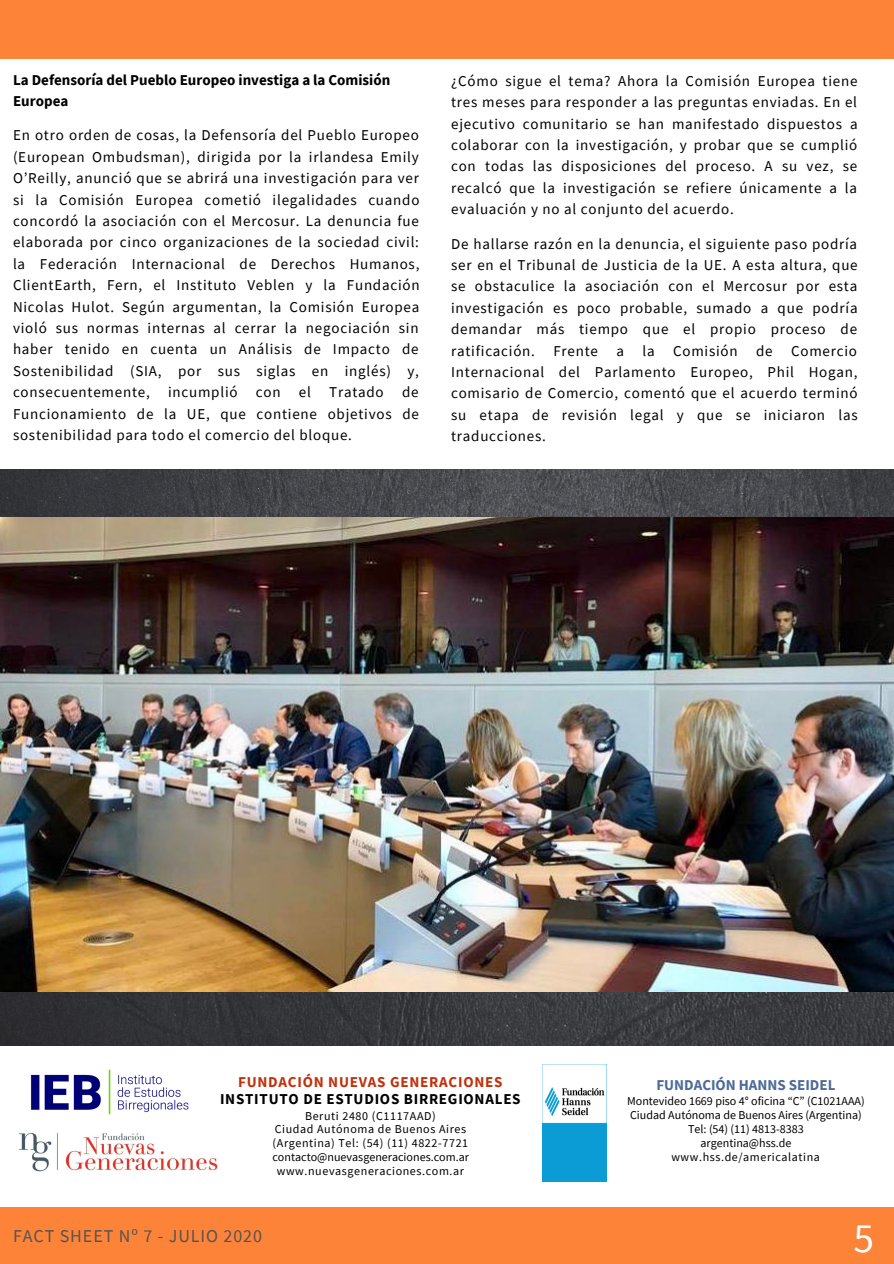
<style>
.page{position:relative;width:894px;height:1264px;background:#fff}
.page>*{position:absolute;margin:0;border:0;box-sizing:border-box;transform-origin:0 0}
.t1{font:41.4px "Source Sans Pro";color:#fcfeff}
.t2{font:18px "Source Sans Pro";letter-spacing:.05em;color:#545454}
.t3{font:15px/21.5px "Source Sans Pro";letter-spacing:.05em;color:#000;text-align:justify}
.t4{font:700 15px/20.2px "Source Sans Pro";color:#000}
.t5{font:700 15px "Source Sans Pro";letter-spacing:.05em;color:#000}
.t6{font:700 15px "Source Sans Pro";letter-spacing:.05em;color:#bf320d}
.t7{font:700 15px "Source Sans Pro";color:#4d6b99}
.t8{font:12px "Source Sans Pro";color:#000}
.t9{font:12px "Source Sans Pro";letter-spacing:.05em;color:#000}
</style>
<div class="page">
<div style="left:0;top:0;width:893px;height:58px;background:#fd8339"></div>
<div style="left:0;top:1207px;width:893px;height:56px;background:#fd8339"></div>
<img style="left:19px;top:1133px;width:200px;height:39px">
<img style="left:30px;top:1069px;width:159px;height:46px">
<img style="left:542px;top:1064px;width:64px;height:117px">
<img style="left:0;top:469px;width:893px;height:576px">
<img style="left:0;top:517px;width:893px;height:474px">
<p class="t4" style="left:13px;top:70px;width:379px">La Defensoría del Pueblo Europeo investiga a la Comisión<br>Europea</p>
<p class="t3" style="left:13px;top:124px;width:408px">En otro orden de cosas, la Defensoría del Pueblo Europeo (European Ombudsman), dirigida por la irlandesa Emily O’Reilly, anunció que se abrirá una investigación para ver si la Comisión Europea cometió ilegalidades cuando concordó la asociación con el Mercosur. La denuncia fue elaborada por cinco organizaciones de la sociedad civil: la Federación Internacional de Derechos Humanos, ClientEarth, Fern, el Instituto Veblen y la Fundación Nicolas Hulot. Según argumentan, la Comisión Europea violó sus normas internas al cerrar la negociación sin haber tenido en cuenta un Análisis de Impacto de Sostenibilidad (SIA, por sus siglas en inglés) y, consecuentemente, incumplió con el Tratado de Funcionamiento de la UE, que contiene objetivos de sostenibilidad para todo el comercio del bloque.</p>
<p class="t3" style="left:451px;top:70px;width:408px">¿Cómo sigue el tema? Ahora la Comisión Europea tiene tres meses para responder a las preguntas enviadas. En el ejecutivo comunitario se han manifestado dispuestos a colaborar con la investigación, y probar que se cumplió con todas las disposiciones del proceso. A su vez, se recalcó que la investigación se refiere únicamente a la evaluación y no al conjunto del acuerdo.</p>
<p class="t3" style="left:451px;top:232px;width:408px">De hallarse razón en la denuncia, el siguiente paso podría ser en el Tribunal de Justicia de la UE. A esta altura, que se obstaculice la asociación con el Mercosur por esta investigación es poco probable, sumado a que podría demandar más tiempo que el propio proceso de ratificación. Frente a la Comisión de Comercio Internacional del Parlamento Europeo, Phil Hogan, comisario de Comercio, comentó que el acuerdo terminó su etapa de revisión legal y que se iniciaron las traducciones.</p>
<p class="t6" style="left:238px;top:1071px;width:266px">FUNDACIÓN NUEVAS GENERACIONES</p>
<p class="t5" style="left:220px;top:1089px;width:302px">INSTITUTO DE ESTUDIOS BIRREGIONALES</p>
<p class="t9" style="left:305px;top:1107px;width:132px">Beruti 2480 (C1117AAD)</p>
<p class="t9" style="left:274px;top:1121px;width:193px">Ciudad Autónoma de Buenos Aires</p>
<p class="t9" style="left:272px;top:1135px;width:197px">(Argentina) Tel: (54) (11) 4822-7721</p>
<p class="t8" style="left:272px;top:1149px;width:198px">contacto@nuevasgeneraciones.com.ar</p>
<p class="t9" style="left:277px;top:1163px;width:189px">www.nuevasgeneraciones.com.ar</p>
<p class="t7" style="left:656px;top:1075px;width:181px">FUNDACIÓN HANNS SEIDEL</p>
<p class="t8" style="left:627px;top:1093px;width:239px">Montevideo 1669 piso 4° oficina “C” (C1021AAA)</p>
<p class="t8" style="left:630px;top:1107px;width:233px">Ciudad Autónoma de Buenos Aires (Argentina)</p>
<p class="t8" style="left:688px;top:1121px;width:117px">Tel: (54) (11) 4813-8383</p>
<p class="t8" style="left:700px;top:1135px;width:92px">argentina@hss.de</p>
<p class="t9" style="left:671px;top:1149px;width:150px">www.hss.de/americalatina</p>
<p class="t2" style="left:13px;top:1224px;width:250px">FACT SHEET Nº 7 - JULIO 2020</p>
<p class="t1" style="left:853px;top:1211px;width:22px">5</p>
</div>
